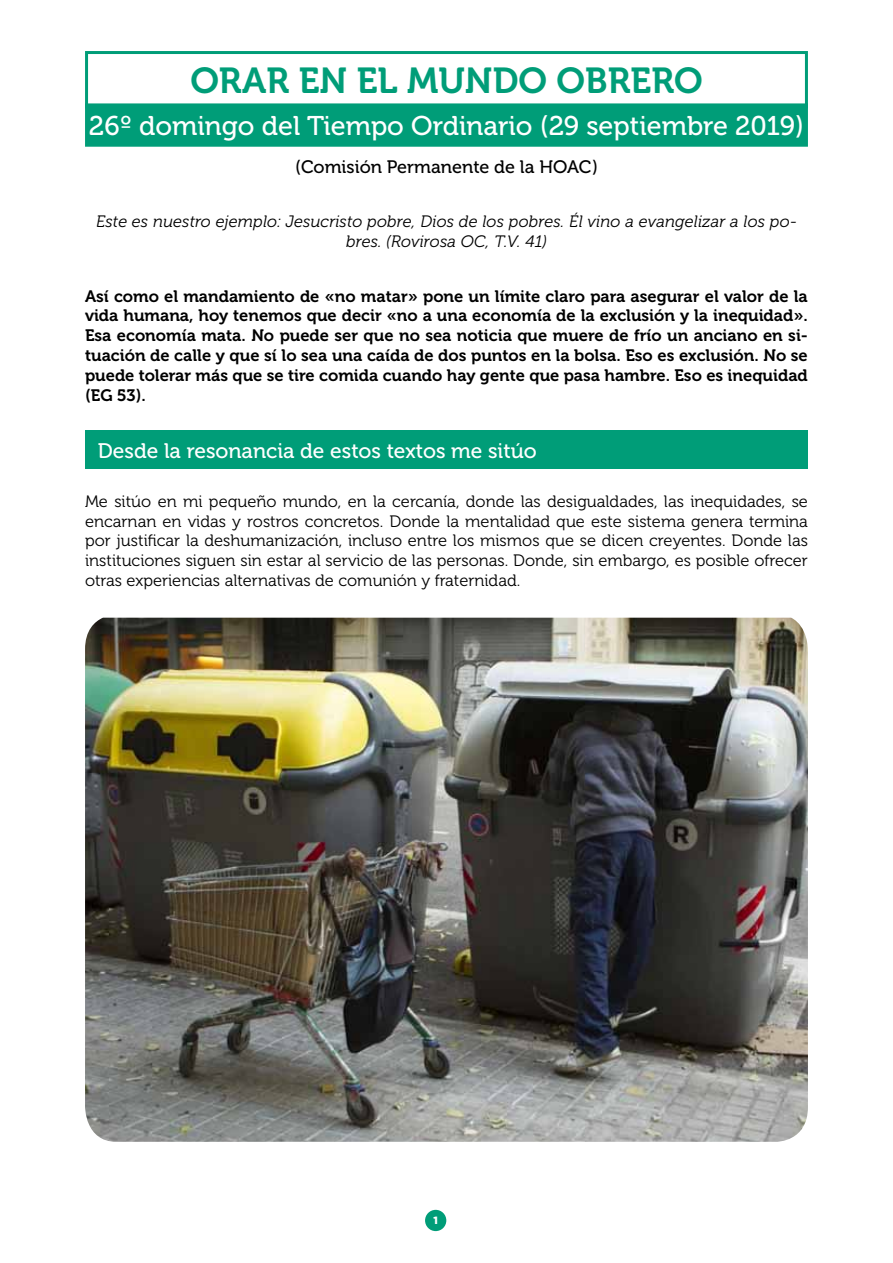
<style>
.page{position:relative;width:893px;height:1263px;background:#fff}
.page>*{position:absolute;margin:0;border:0;box-sizing:border-box;transform-origin:0 0}
.t1{font:36px "Museo 700";color:#009d78}
.t2{font:27px "Museo 500";color:#fff}
.t3{font:21px "Museo 500";color:#fff}
.t4{font:18px "Museo 500";color:#000}
.t5{font:16.5px/19.8px "Museo 300";color:#000;text-align:justify}
.t6{font:16.5px/19.8px "Museo 700";color:#000;text-align:justify}
.t7{font:italic 16.5px/19.8px "Museo 300";letter-spacing:.01em;color:#000;text-align:center}
.t8{font:900 10.5px "Gotham HTF";color:#fff}
</style>
<div class="page">
<div style="left:85px;top:51px;width:723px;height:57px;border:3px solid #009d78"></div>
<div style="left:87px;top:105px;width:719px;height:40px;background:#009d78"></div>
<div style="left:85px;top:103px;width:723px;height:44px;border:3px solid #009d78"></div>
<div style="left:85px;top:431px;width:723px;height:38px;background:#009d78"></div>
<div style="left:425px;top:1210px;width:21px;height:21px;background:#009d78;border-radius:50%"></div>
<img style="left:85px;top:618px;width:723px;height:524px">
<h1 class="t1" style="left:190px;top:61px;width:514px">ORAR EN EL MUNDO OBRERO</h1>
<h2 class="t2" style="left:89px;top:111px;width:717px">26º domingo del Tiempo Ordinario (29 septiembre 2019)</h2>
<p class="t4" style="left:295px;top:157px;width:304px">(Comisión Permanente de la HOAC)</p>
<p class="t7" style="left:96px;top:212px;width:702px">Este es nuestro ejemplo: Jesucristo pobre, Dios de los pobres. Él vino a evangelizar a los po&shy;bres. (Rovirosa OC, T.V. 41)</p>
<p class="t6" style="left:85px;top:286px;width:724px">Así como el mandamiento de «no matar» pone un límite claro para asegurar el valor de la vida humana, hoy tenemos que decir «no a una economía de la exclusión y la inequidad».<br>Esa economía mata. No puede ser que no sea noticia que muere de frío un anciano en si&shy;tuación de calle y que sí lo sea una caída de dos puntos en la bolsa. Eso es exclusión. No se puede tolerar más que se tire comida cuando hay gente que pasa hambre. Eso es inequidad (EG 53).</p>
<p class="t3" style="left:98px;top:439px;width:440px">Desde la resonancia de estos textos me sitúo</p>
<p class="t5" style="left:85px;top:491px;width:724px">Me sitúo en mi pequeño mundo, en la cercanía, donde las desigualdades, las inequidades, se encarnan en vidas y rostros concretos. Donde la mentalidad que este sistema genera termina por justificar la deshumanización, incluso entre los mismos que se dicen creyentes. Donde las instituciones siguen sin estar al servicio de las personas. Donde, sin embargo, es posible ofrecer otras experiencias alternativas de comunión y fraternidad.</p>
<p class="t8" style="left:433px;top:1214px;width:6px">1</p>
</div>
